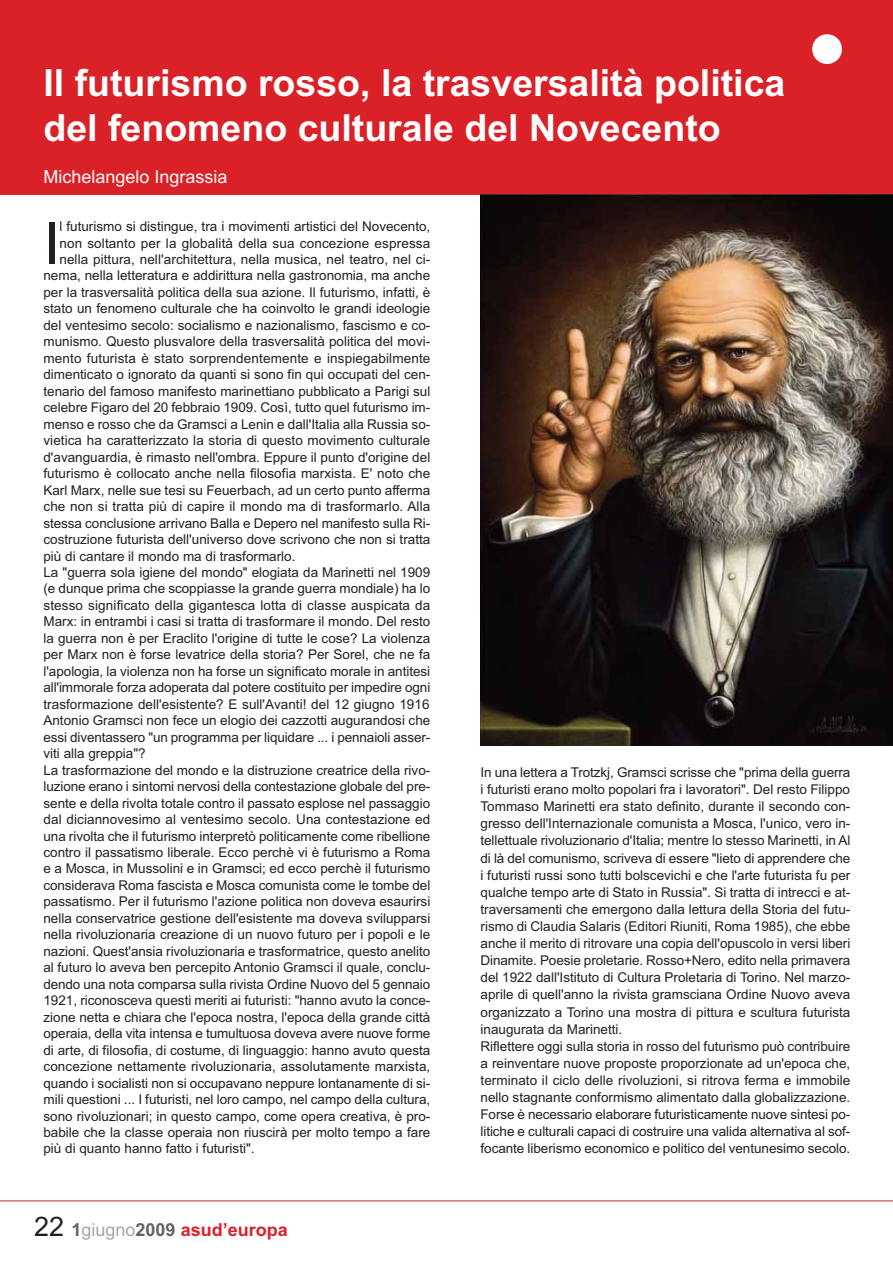
<style>
.page{position:relative;width:893px;height:1263px;background:#fff}
.page>*{position:absolute;margin:0;border:0;box-sizing:border-box;transform-origin:0 0}
.t1{font:57.9px "Arial";color:#231f20}
.t2{font:700 37.5px/45px "Arial";color:#fff}
.t3{font:700 18px "Arial";color:#da2128}
.t4{font:18px "Arial";color:#fff}
.t5{font:13.5px/17.1px "Arial";color:#231f20}
.s1{font-weight:400;font-size:27px;color:#231f20}
.s2{color:#656262}
.s3{font-weight:400;color:#a9a7a6}
</style>
<div class="page">
<div style="left:0;top:0;width:892px;height:194px;background:#da2128"></div>
<div style="left:812px;top:34px;width:30px;height:30px;background:#fff;border-radius:50%"></div>
<img style="left:480px;top:194px;width:412px;height:552px">
<hr style="left:0;top:1201px;width:892px;height:1px;background:#da2128">
<h2 class="t2" style="left:43px;top:64px;width:743px">Il futurismo rosso, la trasversalità politica del fenomeno culturale del Novecento</h2>
<h3 class="t4" style="left:43px;top:171px;width:185px">Michelangelo Ingrassia</h3>
<h1 class="t1" style="left:43px;top:222px;width:18px">I</h1>
<p class="t5" style="left:59px;top:219px;width:372px">l futurismo si distingue, tra i movimenti artistici del Novecento,</p>
<p class="t5" style="left:59px;top:236px;width:372px">non soltanto per la globalità della sua concezione espressa</p>
<p class="t5" style="left:59px;top:252px;width:372px">nella pittura, nell'architettura, nella musica, nel teatro, nel ci-</p>
<p class="t5" style="left:43px;top:269px;width:388px">nema, nella letteratura e addirittura nella gastronomia, ma anche</p>
<p class="t5" style="left:43px;top:285px;width:388px">per la trasversalità politica della sua azione. Il futurismo, infatti, è</p>
<p class="t5" style="left:43px;top:301px;width:388px">stato un fenomeno culturale che ha coinvolto le grandi ideologie</p>
<p class="t5" style="left:43px;top:318px;width:388px">del ventesimo secolo: socialismo e nazionalismo, fascismo e co-</p>
<p class="t5" style="left:43px;top:334px;width:388px">munismo. Questo plusvalore della trasversalità politica del movi-</p>
<p class="t5" style="left:43px;top:351px;width:388px">mento futurista è stato sorprendentemente e inspiegabilmente</p>
<p class="t5" style="left:43px;top:367px;width:388px">dimenticato o ignorato da quanti si sono fin qui occupati del cen-</p>
<p class="t5" style="left:43px;top:384px;width:388px">tenario del famoso manifesto marinettiano pubblicato a Parigi sul</p>
<p class="t5" style="left:43px;top:400px;width:388px">celebre Figaro del 20 febbraio 1909. Così, tutto quel futurismo im-</p>
<p class="t5" style="left:43px;top:417px;width:388px">menso e rosso che da Gramsci a Lenin e dall'Italia alla Russia so-</p>
<p class="t5" style="left:43px;top:433px;width:388px">vietica ha caratterizzato la storia di questo movimento culturale</p>
<p class="t5" style="left:43px;top:450px;width:388px">d'avanguardia, è rimasto nell'ombra. Eppure il punto d'origine del</p>
<p class="t5" style="left:43px;top:466px;width:388px">futurismo è collocato anche nella filosofia marxista. E' noto che</p>
<p class="t5" style="left:43px;top:483px;width:388px">Karl Marx, nelle sue tesi su Feuerbach, ad un certo punto afferma</p>
<p class="t5" style="left:43px;top:499px;width:388px">che non si tratta più di capire il mondo ma di trasformarlo. Alla</p>
<p class="t5" style="left:43px;top:516px;width:388px">stessa conclusione arrivano Balla e Depero nel manifesto sulla Ri-</p>
<p class="t5" style="left:43px;top:532px;width:388px">costruzione futurista dell'universo dove scrivono che non si tratta</p>
<p class="t5" style="left:43px;top:549px;width:253px">più di cantare il mondo ma di trasformarlo.</p>
<p class="t5" style="left:43px;top:565px;width:388px">La "guerra sola igiene del mondo" elogiata da Marinetti nel 1909</p>
<p class="t5" style="left:43px;top:581px;width:388px">(e dunque prima che scoppiasse la grande guerra mondiale) ha lo</p>
<p class="t5" style="left:43px;top:598px;width:388px">stesso significato della gigantesca lotta di classe auspicata da</p>
<p class="t5" style="left:43px;top:614px;width:388px">Marx: in entrambi i casi si tratta di trasformare il mondo. Del resto</p>
<p class="t5" style="left:43px;top:631px;width:388px">la guerra non è per Eraclito l'origine di tutte le cose? La violenza</p>
<p class="t5" style="left:43px;top:647px;width:388px">per Marx non è forse levatrice della storia? Per Sorel, che ne fa</p>
<p class="t5" style="left:43px;top:664px;width:388px">l'apologia, la violenza non ha forse un significato morale in antitesi</p>
<p class="t5" style="left:43px;top:680px;width:388px">all'immorale forza adoperata dal potere costituito per impedire ogni</p>
<p class="t5" style="left:43px;top:697px;width:387px">trasformazione dell'esistente? E sull'Avanti! del 12 giugno 1916</p>
<p class="t5" style="left:43px;top:713px;width:388px">Antonio Gramsci non fece un elogio dei cazzotti augurandosi che</p>
<p class="t5" style="left:43px;top:730px;width:388px">essi diventassero "un programma per liquidare ... i pennaioli asser-</p>
<p class="t5" style="left:43px;top:746px;width:104px">viti alla greppia"?</p>
<p class="t5" style="left:43px;top:763px;width:388px">La trasformazione del mondo e la distruzione creatrice della rivo-</p>
<p class="t5" style="left:43px;top:779px;width:388px">luzione erano i sintomi nervosi della contestazione globale del pre-</p>
<p class="t5" style="left:43px;top:796px;width:388px">sente e della rivolta totale contro il passato esplose nel passaggio</p>
<p class="t5" style="left:43px;top:812px;width:388px">dal diciannovesimo al ventesimo secolo. Una contestazione ed</p>
<p class="t5" style="left:43px;top:829px;width:388px">una rivolta che il futurismo interpretò politicamente come ribellione</p>
<p class="t5" style="left:43px;top:845px;width:388px">contro il passatismo liberale. Ecco perchè vi è futurismo a Roma</p>
<p class="t5" style="left:43px;top:862px;width:388px">e a Mosca, in Mussolini e in Gramsci; ed ecco perchè il futurismo</p>
<p class="t5" style="left:43px;top:878px;width:388px">considerava Roma fascista e Mosca comunista come le tombe del</p>
<p class="t5" style="left:43px;top:894px;width:388px">passatismo. Per il futurismo l'azione politica non doveva esaurirsi</p>
<p class="t5" style="left:43px;top:911px;width:388px">nella conservatrice gestione dell'esistente ma doveva svilupparsi</p>
<p class="t5" style="left:43px;top:927px;width:388px">nella rivoluzionaria creazione di un nuovo futuro per i popoli e le</p>
<p class="t5" style="left:43px;top:944px;width:388px">nazioni. Quest'ansia rivoluzionaria e trasformatrice, questo anelito</p>
<p class="t5" style="left:43px;top:960px;width:388px">al futuro lo aveva ben percepito Antonio Gramsci il quale, conclu-</p>
<p class="t5" style="left:43px;top:977px;width:388px">dendo una nota comparsa sulla rivista Ordine Nuovo del 5 gennaio</p>
<p class="t5" style="left:43px;top:993px;width:388px">1921, riconosceva questi meriti ai futuristi: "hanno avuto la conce-</p>
<p class="t5" style="left:43px;top:1010px;width:388px">zione netta e chiara che l'epoca nostra, l'epoca della grande città</p>
<p class="t5" style="left:43px;top:1026px;width:388px">operaia, della vita intensa e tumultuosa doveva avere nuove forme</p>
<p class="t5" style="left:43px;top:1043px;width:388px">di arte, di filosofia, di costume, di linguaggio: hanno avuto questa</p>
<p class="t5" style="left:43px;top:1059px;width:388px">concezione nettamente rivoluzionaria, assolutamente marxista,</p>
<p class="t5" style="left:43px;top:1076px;width:388px">quando i socialisti non si occupavano neppure lontanamente di si-</p>
<p class="t5" style="left:43px;top:1092px;width:388px">mili questioni ... I futuristi, nel loro campo, nel campo della cultura,</p>
<p class="t5" style="left:43px;top:1109px;width:388px">sono rivoluzionari; in questo campo, come opera creativa, è pro-</p>
<p class="t5" style="left:43px;top:1125px;width:388px">babile che la classe operaia non riuscirà per molto tempo a fare</p>
<p class="t5" style="left:43px;top:1142px;width:213px">più di quanto hanno fatto i futuristi".</p>
<h3 class="t3" style="left:34px;top:1223px;width:255px"><span class="s1">22</span> <span class="s2">1</span><span class="s3">giugno</span><span class="s2">2009</span> asud’europa</h3>
<p class="t5" style="left:480px;top:765px;width:371px">In una lettera a Trotzkj, Gramsci scrisse che "prima della guerra i futuristi erano molto popolari fra i lavoratori". Del resto Filippo Tommaso Marinetti era stato definito, durante il secondo con&shy;gresso dell'Internazionale comunista a Mosca, l'unico, vero in&shy;tellettuale rivoluzionario d'Italia; mentre lo stesso Marinetti, in Al di là del comunismo, scriveva di essere "lieto di apprendere che i futuristi russi sono tutti bolscevichi e che l'arte futurista fu per qualche tempo arte di Stato in Russia". Si tratta di intrecci e at&shy;traversamenti che emergono dalla lettura della Storia del futu&shy;rismo di Claudia Salaris (Editori Riuniti, Roma 1985), che ebbe anche il merito di ritrovare una copia dell'opuscolo in versi liberi Dinamite. Poesie proletarie. Rosso+Nero, edito nella primavera del 1922 dall'Istituto di Cultura Proletaria di Torino. Nel marzo&shy;aprile di quell'anno la rivista gramsciana Ordine Nuovo aveva organizzato a Torino una mostra di pittura e scultura futurista inaugurata da Marinetti.<br>Riflettere oggi sulla storia in rosso del futurismo può contribuire a reinventare nuove proposte proporzionate ad un'epoca che, terminato il ciclo delle rivoluzioni, si ritrova ferma e immobile nello stagnante conformismo alimentato dalla globalizzazione.<br>Forse è necessario elaborare futuristicamente nuove sintesi po&shy;litiche e culturali capaci di costruire una valida alternativa al sof&shy;focante liberismo economico e politico del ventunesimo secolo.</p>
</div>
